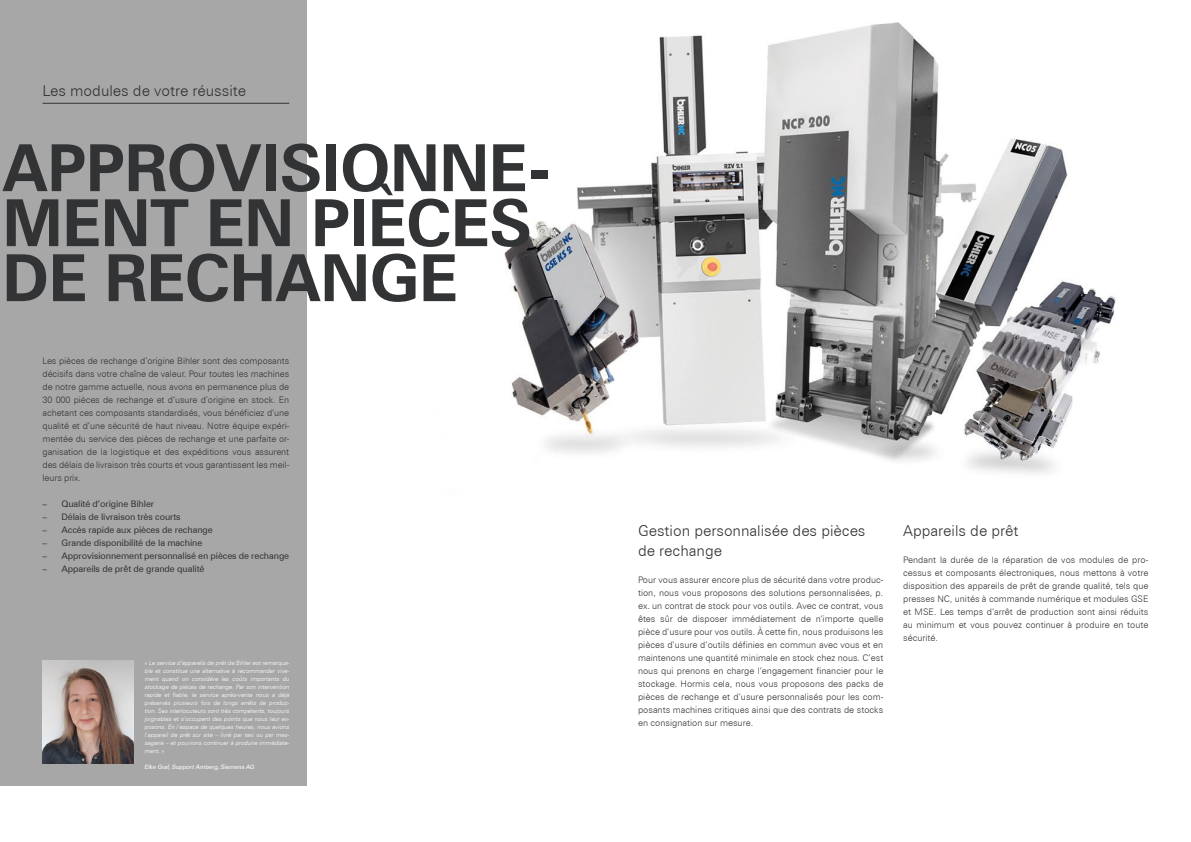
<style>
.page{position:relative;width:1191px;height:842px;background:#fff}
.page>*{position:absolute;margin:0;border:0;box-sizing:border-box;transform-origin:0 0}
.t1{font:700 65px/55px "Zurich BT";letter-spacing:-.01em;color:#323335}
.t2{font:300 15px/20px "Zurich BT";color:#323335}
.t3{font:300 9px/13px "Zurich BT";color:#323335;text-align:justify}
.t4{font:9px "Zurich BT";letter-spacing:-.01em;color:#323335}
.t5{font:300 6px/8px "Zurich BT";color:#fff;text-align:justify}
.t6{font:6px "Zurich BT";color:#fff}
</style>
<div class="page">
<div style="left:0;top:0;width:306px;height:785px;background:#a7a7a7"></div>
<hr style="left:43px;top:103px;width:246px;height:1px;background:#323335">
<img style="left:504px;top:22px;width:612px;height:452px">
<img style="left:43px;top:661px;width:90px;height:103px">
<h2 class="t2" style="left:43px;top:81px;width:205px">Les modules de votre réussite</h2>
<h1 class="t1" style="left:2px;top:140px;width:550px">APPROVISIONNE-<br>MENT EN PIÈCES<br>DE RECHANGE</h1>
<p class="t3" style="left:43px;top:354px;width:248px">Les pièces de rechange d’origine Bihler sont des composants décisifs dans votre chaîne de valeur. Pour toutes les machines de notre gamme actuelle, nous avons en permanence plus de 30 000 pièces de rechange et d’usure d’origine en stock. En achetant ces composants standardisés, vous bénéficiez d’une qualité et d’une sécurité de haut niveau. Notre équipe expéri&shy;mentée du service des pièces de rechange et une parfaite or&shy;ganisation de la logistique et des expéditions vous assurent des délais de livraison très courts et vous garantissent les meil&shy;leurs prix.</p>
<p class="t4" style="left:43px;top:498px;width:113px">– Qualité d’origine Bihler</p>
<p class="t4" style="left:43px;top:511px;width:140px">– Délais de livraison très courts</p>
<p class="t4" style="left:43px;top:524px;width:172px">– Accès rapide aux pièces de rechange</p>
<p class="t4" style="left:43px;top:537px;width:161px">– Grande disponibilité de la machine</p>
<p class="t4" style="left:43px;top:550px;width:248px">– Approvisionnement personnalisé en pièces de rechange</p>
<p class="t4" style="left:43px;top:563px;width:163px">– Appareils de prêt de grande qualité</p>
<p class="t5" style="left:145px;top:659px;width:147px">« Le service d’appareils de prêt de Bihler est remarqua&shy;ble et constitue une alternative à recommander vive&shy;ment quand on considère les coûts importants du stockage de pièces de rechange. Par son intervention rapide et fiable, le service après-vente nous a déjà préservés plusieurs fois de longs arrêts de produc&shy;tion. Ses interlocuteurs sont très compétents, toujours joignables et s’occupent des points que nous leur ex&shy;posons. En l’espace de quelques heures, nous avions l’appareil de prêt sur site – livré par taxi ou par mes&shy;sagerie – et pouvions continuer à produire immédiate&shy;ment. »</p>
<p class="t6" style="left:145px;top:763px;width:112px">Elke Graf, Support Amberg, Siemens AG</p>
<h2 class="t2" style="left:638px;top:520px;width:229px">Gestion personnalisée des pièces de rechange</h2>
<p class="t3" style="left:638px;top:573px;width:247px">Pour vous assurer encore plus de sécurité dans votre produc&shy;tion, nous vous proposons des solutions personnalisées, p. ex. un contrat de stock pour vos outils. Avec ce contrat, vous êtes sûr de disposer immédiatement de n’importe quelle pièce d’usure pour vos outils. À cette fin, nous produisons les pièces d’usure d’outils définies en commun avec vous et en maintenons une quantité minimale en stock chez nous. C’est nous qui prenons en charge l’engagement financier pour le stockage. Hormis cela, nous vous proposons des packs de pièces de rechange et d’usure personnalisés pour les com&shy;posants machines critiques ainsi que des contrats de stocks en consignation sur mesure.</p>
<h2 class="t2" style="left:903px;top:520px;width:117px">Appareils de prêt</h2>
<p class="t3" style="left:903px;top:553px;width:247px">Pendant la durée de la réparation de vos modules de pro&shy;cessus et composants électroniques, nous mettons à votre disposition des appareils de prêt de grande qualité, tels que presses NC, unités à commande numérique et modules GSE et MSE. Les temps d’arrêt de production sont ainsi réduits au minimum et vous pouvez continuer à produire en toute sécurité.</p>
</div>
